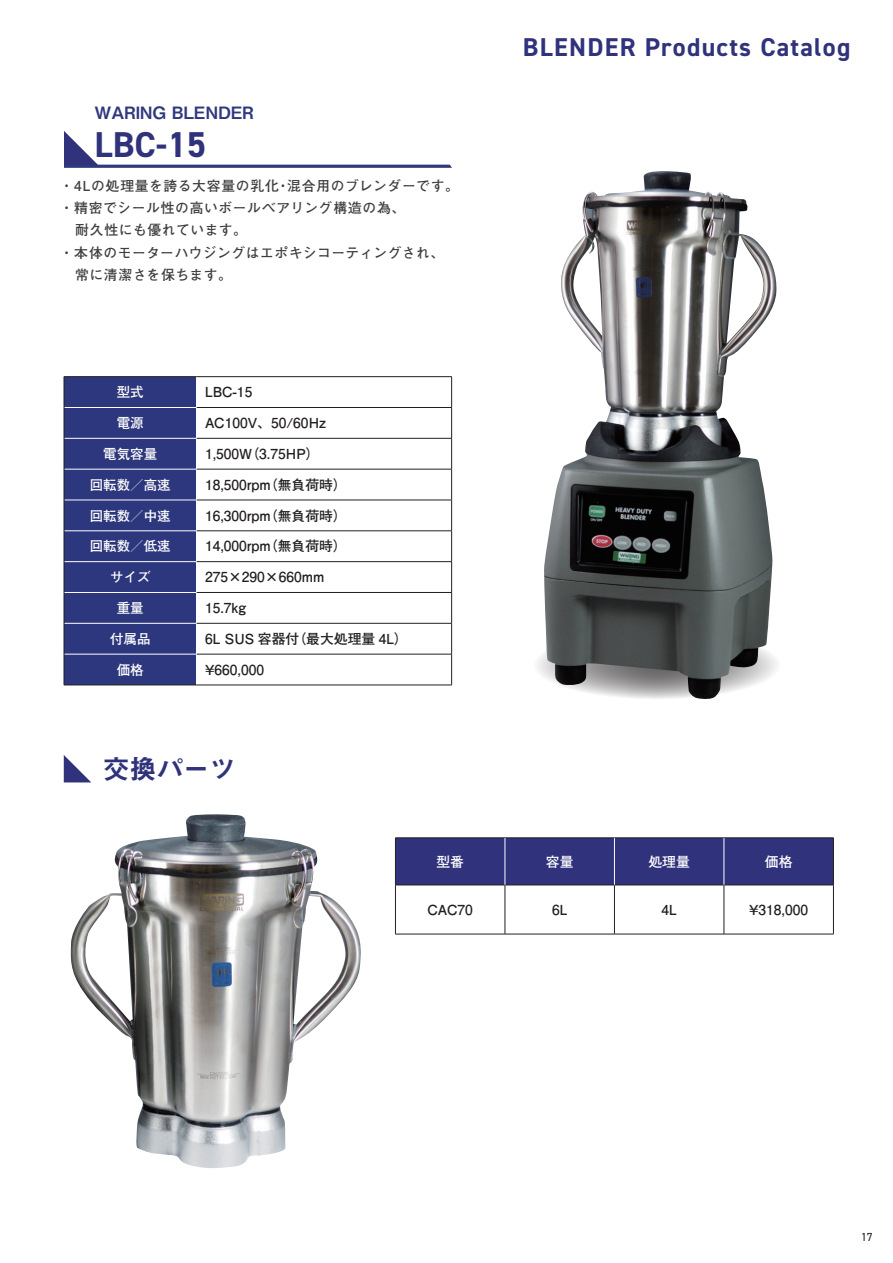
<style>
.page{position:relative;width:893px;height:1263px;background:#fff}
.page>*{position:absolute;margin:0;border:0;box-sizing:border-box;transform-origin:0 0}
.t1{font:700 36px "DIN2014";color:#30327b}
.t2{font:27px "Midashi Go Pro MB31";letter-spacing:-.015em;color:#30327b}
.t3{font:700 25.8px "DIN2014";letter-spacing:.05em;color:#30327b}
.t4{font:16.95px "Midashi Go Pro MB31";letter-spacing:-.01em;color:#2f377e}
.t5{font:500 13.8px "P Futo Go B101 Pr 6 N";color:#231f20}
.t6{font:500 13.8px/22.4px "P Futo Go B101 Pr 6 N";letter-spacing:.04em;color:#3e3e3f}
.t7{font:500 13.8px "P Futo Go B101 Pr 6 N";color:#fff}
.t8{font:500 13.5px "P Futo Go B101 Pr 6 N";color:#fff}
.t9{font:11.7px "DIN2014";color:#231f20}
</style>
<div class="page">
<svg style="left:64px;top:755px;width:27px;height:27px"></svg>
<svg style="left:64px;top:131px;width:388px;height:37px"></svg>
<img style="left:544px;top:171px;width:233px;height:528px">
<div style="left:65px;top:377px;width:131px;height:308px;background:#2d377d"></div>
<hr style="left:64px;top:407px;width:132px;height:1px;background:#fff">
<hr style="left:64px;top:438px;width:132px;height:1px;background:#fff">
<hr style="left:64px;top:469px;width:132px;height:1px;background:#fff">
<hr style="left:64px;top:500px;width:132px;height:1px;background:#fff">
<hr style="left:64px;top:530px;width:132px;height:1px;background:#fff">
<hr style="left:64px;top:561px;width:132px;height:1px;background:#fff">
<hr style="left:64px;top:592px;width:132px;height:1px;background:#fff">
<hr style="left:64px;top:623px;width:132px;height:1px;background:#fff">
<hr style="left:64px;top:654px;width:132px;height:1px;background:#fff">
<hr style="left:64px;top:376px;width:132px;height:1px;background:#231f20">
<hr style="left:64px;top:377px;width:1px;height:30px;background:#231f20">
<hr style="left:196px;top:376px;width:256px;height:1px;background:#231f20">
<hr style="left:451px;top:377px;width:1px;height:30px;background:#231f20">
<hr style="left:64px;top:407px;width:1px;height:31px;background:#231f20">
<hr style="left:451px;top:408px;width:1px;height:30px;background:#231f20">
<hr style="left:64px;top:438px;width:1px;height:31px;background:#231f20">
<hr style="left:451px;top:438px;width:1px;height:31px;background:#231f20">
<hr style="left:64px;top:469px;width:1px;height:31px;background:#231f20">
<hr style="left:451px;top:469px;width:1px;height:31px;background:#231f20">
<hr style="left:64px;top:500px;width:1px;height:31px;background:#231f20">
<hr style="left:451px;top:500px;width:1px;height:31px;background:#231f20">
<hr style="left:64px;top:531px;width:1px;height:31px;background:#231f20">
<hr style="left:451px;top:531px;width:1px;height:30px;background:#231f20">
<hr style="left:64px;top:562px;width:1px;height:30px;background:#231f20">
<hr style="left:451px;top:562px;width:1px;height:30px;background:#231f20">
<hr style="left:64px;top:592px;width:1px;height:31px;background:#231f20">
<hr style="left:451px;top:593px;width:1px;height:30px;background:#231f20">
<hr style="left:64px;top:623px;width:1px;height:31px;background:#231f20">
<hr style="left:451px;top:623px;width:1px;height:31px;background:#231f20">
<hr style="left:64px;top:654px;width:1px;height:31px;background:#231f20">
<hr style="left:451px;top:654px;width:1px;height:31px;background:#231f20">
<hr style="left:64px;top:685px;width:132px;height:1px;background:#231f20">
<hr style="left:196px;top:685px;width:256px;height:1px;background:#231f20">
<hr style="left:197px;top:407px;width:255px;height:1px;background:#231f20">
<hr style="left:197px;top:438px;width:255px;height:1px;background:#231f20">
<hr style="left:197px;top:469px;width:255px;height:1px;background:#231f20">
<hr style="left:197px;top:500px;width:255px;height:1px;background:#231f20">
<hr style="left:197px;top:530px;width:255px;height:1px;background:#231f20">
<hr style="left:197px;top:561px;width:255px;height:1px;background:#231f20">
<hr style="left:197px;top:592px;width:255px;height:1px;background:#231f20">
<hr style="left:197px;top:623px;width:255px;height:1px;background:#231f20">
<hr style="left:197px;top:654px;width:255px;height:1px;background:#231f20">
<div style="left:396px;top:838px;width:437px;height:47px;background:#30327b"></div>
<hr style="left:395px;top:837px;width:110px;height:1px;background:#231f20">
<hr style="left:395px;top:838px;width:1px;height:47px;background:#231f20">
<hr style="left:505px;top:837px;width:109px;height:1px;background:#231f20">
<hr style="left:614px;top:837px;width:110px;height:1px;background:#231f20">
<hr style="left:724px;top:837px;width:110px;height:1px;background:#231f20">
<hr style="left:833px;top:838px;width:1px;height:47px;background:#231f20">
<hr style="left:395px;top:885px;width:110px;height:1px;background:#231f20">
<hr style="left:395px;top:885px;width:1px;height:49px;background:#231f20">
<hr style="left:505px;top:885px;width:109px;height:1px;background:#231f20">
<hr style="left:505px;top:885px;width:1px;height:49px;background:#231f20">
<hr style="left:614px;top:885px;width:110px;height:1px;background:#231f20">
<hr style="left:614px;top:885px;width:1px;height:49px;background:#231f20">
<hr style="left:724px;top:885px;width:110px;height:1px;background:#231f20">
<hr style="left:724px;top:885px;width:1px;height:49px;background:#231f20">
<hr style="left:833px;top:885px;width:1px;height:49px;background:#231f20">
<hr style="left:395px;top:934px;width:110px;height:1px;background:#231f20">
<hr style="left:505px;top:934px;width:109px;height:1px;background:#231f20">
<hr style="left:614px;top:934px;width:110px;height:1px;background:#231f20">
<hr style="left:724px;top:934px;width:110px;height:1px;background:#231f20">
<hr style="left:505px;top:838px;width:1px;height:47px;background:#fff">
<hr style="left:614px;top:838px;width:1px;height:47px;background:#fff">
<hr style="left:724px;top:838px;width:1px;height:47px;background:#fff">
<img style="left:70px;top:814px;width:291px;height:354px">
<p class="t4" style="left:95px;top:99px;width:161px">WARING BLENDER</p>
<h1 class="t1" style="left:95px;top:121px;width:113px">LBC-15</h1>
<p class="t6" style="left:60px;top:174px;width:401px">・4Lの処理量を誇る大容量の乳化・混合用のブレンダーです。・精密でシール性の高いボールベアリング構造の為、<br>　耐久性にも優れています。<br>・本体のモーターハウジングはエポキシコーティングされ、　常に清潔さを保ちます。</p>
<p class="t8" style="left:117px;top:381px;width:28px">型式</p>
<p class="t5" style="left:205px;top:381px;width:49px">LBC-15</p>
<p class="t8" style="left:117px;top:412px;width:28px">電源</p>
<p class="t5" style="left:205px;top:412px;width:123px">AC100V、50/60Hz</p>
<p class="t8" style="left:103px;top:443px;width:55px">電気容量</p>
<p class="t5" style="left:205px;top:443px;width:116px">1,500W（3.75HP）</p>
<p class="t8" style="left:90px;top:474px;width:82px">回転数／高速</p>
<p class="t5" style="left:205px;top:474px;width:143px">18,500rpm（無負荷時）</p>
<p class="t8" style="left:90px;top:505px;width:82px">回転数／中速</p>
<p class="t5" style="left:205px;top:504px;width:143px">16,300rpm（無負荷時）</p>
<p class="t8" style="left:90px;top:535px;width:82px">回転数／低速</p>
<p class="t5" style="left:205px;top:535px;width:143px">14,000rpm（無負荷時）</p>
<p class="t8" style="left:110px;top:566px;width:42px">サイズ</p>
<p class="t5" style="left:205px;top:566px;width:121px">275×290×660mm</p>
<p class="t8" style="left:117px;top:597px;width:28px">重量</p>
<p class="t5" style="left:205px;top:597px;width:43px">15.7kg</p>
<p class="t8" style="left:110px;top:628px;width:42px">付属品</p>
<p class="t5" style="left:205px;top:628px;width:204px">6L SUS 容器付（最大処理量 4L）</p>
<p class="t8" style="left:117px;top:659px;width:28px">価格</p>
<p class="t5" style="left:205px;top:658px;width:61px">¥660,000</p>
<h2 class="t2" style="left:103px;top:747px;width:135px">交換パーツ</h2>
<h3 class="t3" style="left:523px;top:30px;width:329px">BLENDER Products Catalog</h3>
<p class="t7" style="left:436px;top:850px;width:29px">型番</p>
<p class="t7" style="left:546px;top:850px;width:29px">容量</p>
<p class="t7" style="left:648px;top:850px;width:43px">処理量</p>
<p class="t7" style="left:765px;top:850px;width:29px">価格</p>
<p class="t5" style="left:427px;top:898px;width:47px">CAC70</p>
<p class="t5" style="left:552px;top:898px;width:17px">6L</p>
<p class="t5" style="left:661px;top:898px;width:17px">4L</p>
<p class="t5" style="left:749px;top:898px;width:61px">¥318,000</p>
<p class="t9" style="left:861px;top:1229px;width:13px">17</p>
</div>
